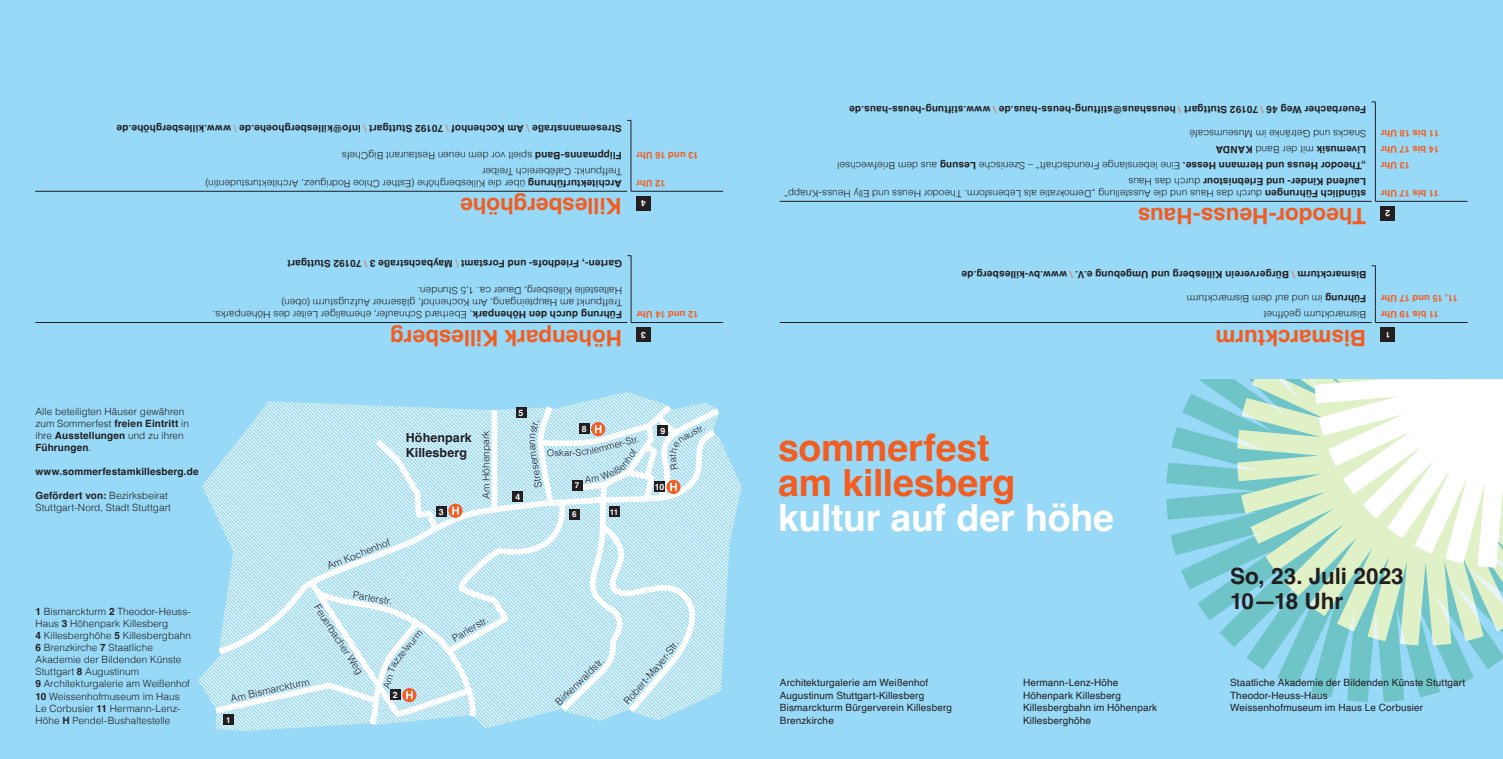
<style>
.page{position:relative;width:1503px;height:759px;background:#fff}
.page>*{position:absolute;margin:0;border:0;box-sizing:border-box;transform-origin:0 0}
.t1{font:700 37.5px/35px "Helvetica";letter-spacing:-.005em;color:#f25d21}
.t2{font:700 37.5px "Helvetica";letter-spacing:-.01em;color:#fff}
.t3{font:700 22.5px "Helvetica";color:#f25d21}
.t4{font:700 22.5px/25px "Helvetica";letter-spacing:-.005em;color:#231f20}
.t5{font:700 12.5px/15px "Helvetica";letter-spacing:.01em;color:#231f20}
.t6{font:300 10px/12px "Helvetica";letter-spacing:.005em;color:#231f20}
.t7{font:700 10px "Helvetica";letter-spacing:.015em;color:#231f20}
.t8{font:10px/12.5px "Helvetica";letter-spacing:.01em;color:#231f20}
.t9{font:300 9.5px "Helvetica";color:#231f20}
.t10{font:700 9.38px "Helvetica";letter-spacing:.015em;color:#f25d21}
.t11{font:700 8.75px "Helvetica";color:#fff}
.t12{font:700 8.12px "Helvetica";color:#fff}
.s1{font-weight:300;color:#f25d21}
.s2{font-weight:700}
.s3{font-weight:400;color:#f25d21}
.s4{font-weight:300}
</style>
<div class="page">
<div style="left:0;top:0;width:1502px;height:758px;background:#97d9f7"></div>
<svg style="left:1166px;top:379px;width:336px;height:322px"></svg>
<svg style="left:1237px;top:379px;width:265px;height:266px;background:#addccc"></svg>
<svg style="left:1314px;top:379px;width:188px;height:188px;background:#f1f8ea"></svg>
<hr style="left:779px;top:322px;width:592px;height:1px;background:#231f20">
<hr style="left:1374px;top:322px;width:93px;height:1px;background:#231f20">
<svg style="left:1371px;top:265px;width:4px;height:57px"></svg>
<div style="left:1380px;top:328px;width:14px;height:14px;background:#231f20"></div>
<hr style="left:779px;top:201px;width:592px;height:1px;background:#231f20">
<hr style="left:1374px;top:201px;width:93px;height:1px;background:#231f20">
<svg style="left:1371px;top:101px;width:4px;height:100px"></svg>
<div style="left:1380px;top:206px;width:14px;height:15px;background:#231f20"></div>
<hr style="left:630px;top:282px;width:1px;height:40px;background:#231f20">
<svg style="left:627px;top:255px;width:4px;height:27px"></svg>
<hr style="left:630px;top:322px;width:93px;height:1px;background:#231f20">
<hr style="left:35px;top:322px;width:592px;height:1px;background:#231f20">
<div style="left:636px;top:328px;width:14px;height:14px;background:#231f20"></div>
<svg style="left:627px;top:120px;width:4px;height:71px"></svg>
<hr style="left:630px;top:191px;width:93px;height:1px;background:#231f20">
<hr style="left:35px;top:191px;width:592px;height:1px;background:#231f20">
<div style="left:636px;top:196px;width:14px;height:15px;background:#231f20"></div>
<svg style="left:198px;top:392px;width:543px;height:338px"></svg>
<p class="t7" style="left:622px;top:135px;width:507px;rotate:-180deg">Stresemannstraße <span class="s1">\</span> Am Kochenhof <span class="s1">\</span> 70192 Stuttgart <span class="s1">\</span> info@killesberghoehe.de <span class="s1">\</span> www.killesberghöhe.de</p>
<p class="t6" style="left:622px;top:180px;width:281px;line-height:16px;rotate:-180deg">Treffpunkt: Cafébereich Treiber<br><span class="s2">Flippmanns-Band</span> spielt vor dem neuen Restaurant BigChefs</p>
<p class="t10" style="left:698px;top:161px;width:64px;rotate:-180deg">13 und 16 Uhr</p>
<p class="t6" style="left:622px;top:190px;width:418px;rotate:-180deg"><span class="s2">Architekturführung</span> über die Killesberghöhe (Esther Chloe Rodriguez, Architekturstudentin)</p>
<p class="t10" style="left:665px;top:189px;width:31px;rotate:-180deg">12 Uhr</p>
<h2 class="t3" style="left:622px;top:220px;width:163px;rotate:-180deg">Killesberghöhe</h2>
<p class="t11" style="left:646px;top:209px;width:6px;rotate:-180deg">4</p>
<p class="t7" style="left:622px;top:270px;width:336px;rotate:-180deg">Garten-, Friedhofs- und Forstamt <span class="s1">\</span> Maybachstraße 3 <span class="s3">\</span> 70192 Stuttgart</p>
<p class="t6" style="left:622px;top:309px;width:342px;rotate:-180deg">Treffpunkt am Haupteingang, Am Kochenhof, gläserner Aufzugsturm (oben)<br>Haltestelle Killesberg, Dauer ca. 1,5 Stunden.</p>
<p class="t6" style="left:622px;top:321px;width:411px;rotate:-180deg"><span class="s2">Führung durch den Höhenpark</span>, Eberhard Schnaufer, ehemaliger Leiter des Höhenparks.</p>
<p class="t10" style="left:698px;top:320px;width:64px;rotate:-180deg">12 und 14 Uhr</p>
<p class="t6" style="left:35px;top:404px;width:155px">Alle beteiligten Häuser gewähren zum Sommerfest <span class="s2">freien Eintritt</span> in ihre <span class="s2">Ausstellungen</span> und zu ihren<br><span class="s2">Führungen</span>.</p>
<p class="t7" style="left:35px;top:465px;width:165px">www.sommerfestamkillesberg.de</p>
<p class="t6" style="left:35px;top:488px;width:137px"><span class="s2">Gefördert von:</span> Bezirksbeirat<br>Stuttgart-Nord, Stadt Stuttgart</p>
<p class="t6" style="left:35px;top:605px;width:157px"><span class="s2">1</span> Bismarckturm <span class="s2">2</span> Theodor-Heuss-<br>Haus <span class="s2">3</span> Höhenpark Killesberg<br><span class="s2">4</span> Killesberghöhe <span class="s2">5</span> Killesbergbahn<br><span class="s2">6</span> Brenzkirche <span class="s2">7</span> Staatliche<br>Akademie der Bildenden Künste<br>Stuttgart <span class="s2">8</span> Augustinum<br><span class="s2">9</span> Architekturgalerie am Weißenhof<br><span class="s2">10</span> Weissenhofmuseum im Haus<br>Le Corbusier <span class="s2">11</span> Hermann-Lenz-<br>Höhe <span class="s2">H</span> Pendel-Bushaltestelle</p>
<h2 class="t3" style="left:622px;top:351px;width:233px;rotate:-180deg">Höhenpark Killesberg</h2>
<p class="t11" style="left:646px;top:340px;width:6px;rotate:-180deg">3</p>
<p class="t6" style="left:325px;top:559px;width:68px;rotate:-21deg">Am Kochenhof</p>
<p class="t6" style="left:354px;top:587px;width:41px;rotate:10deg">Parlerstr.</p>
<p class="t6" style="left:322px;top:601px;width:83px;rotate:57deg">Feuerbacher Weg</p>
<p class="t6" style="left:229px;top:691px;width:82px;rotate:-12deg">Am Bismarckturm</p>
<p class="t12" style="left:226px;top:714px;width:6px">1</p>
<p class="t11" style="left:393px;top:689px;width:6px">2</p>
<p class="t5" style="left:406px;top:431px;width:68px">Höhenpark<br>Killesberg</p>
<p class="t11" style="left:439px;top:506px;width:6px">3</p>
<p class="t6" style="left:480px;top:499px;width:70px;rotate:-91deg">Am Höhenpark</p>
<p class="t6" style="left:450px;top:632px;width:41px;rotate:-30deg">Parlerstr.</p>
<p class="t11" style="left:518px;top:407px;width:6px">5</p>
<p class="t11" style="left:515px;top:491px;width:6px">4</p>
<p class="t6" style="left:532px;top:488px;width:25px;rotate:-100deg">Stres</p>
<p class="t9" style="left:559px;top:444px;width:6px">k</p>
<p class="t11" style="left:582px;top:423px;width:6px">8</p>
<p class="t9" style="left:617px;top:436px;width:17px;rotate:-16deg">r-St</p>
<p class="t12" style="left:575px;top:480px;width:6px">7</p>
<p class="t12" style="left:572px;top:509px;width:6px">6</p>
<p class="t12" style="left:610px;top:506px;width:10px">11</p>
<p class="t11" style="left:660px;top:425px;width:6px">9</p>
<p class="t11" style="left:655px;top:481px;width:11px">10</p>
<p class="t6" style="left:552px;top:697px;width:64px;rotate:-44deg">Birkenwaldstr.</p>
<p class="t6" style="left:628px;top:688px;width:42px;rotate:-49deg">bert-May</p>
<p class="t7" style="left:1366px;top:116px;width:518px;rotate:-180deg">Feuerbacher Weg 46 <span class="s3">\</span> 70192 Stuttgart <span class="s3">\</span> heusshaus@stiftung-heuss-haus.de <span class="s3">\</span> www.stiftung-heuss-haus.de</p>
<p class="t6" style="left:1366px;top:140px;width:178px;rotate:-180deg">Snacks und Getränke im Museumscafé</p>
<p class="t10" style="left:1438px;top:139px;width:60px;rotate:-180deg">11 bis 18 Uhr</p>
<p class="t7" style="left:1366px;top:155px;width:152px;rotate:-180deg">Livemusik <span class="s4">mit der Band</span> KANDA</p>
<p class="t10" style="left:1438px;top:155px;width:60px;rotate:-180deg">14 bis 17 Uhr</p>
<p class="t6" style="left:1366px;top:190px;width:530px;line-height:16px;rotate:-180deg"><span class="s2">Laufend Kinder- und Erlebnistour</span> durch das Haus<br><span class="s2">„Theodor Heuss und Hermann Hesse.</span> Eine lebenslange Freundschaft“ – Szenische <span class="s2">Lesung</span> aus dem Briefwechsel</p>
<p class="t10" style="left:1409px;top:171px;width:31px;rotate:-180deg">13 Uhr</p>
<p class="t6" style="left:1366px;top:200px;width:583px;rotate:-180deg"><span class="s2">stündlich Führungen</span> durch das Haus und die Ausstellung „Demokratie als Lebensform. Theodor Heuss und Elly Heuss-Knapp“</p>
<p class="t10" style="left:1438px;top:199px;width:60px;rotate:-180deg">11 bis 17 Uhr</p>
<h2 class="t3" style="left:1366px;top:230px;width:230px;rotate:-180deg">Theodor-Heuss-Haus</h2>
<p class="t11" style="left:1390px;top:219px;width:6px;rotate:-180deg">2</p>
<p class="t7" style="left:1366px;top:280px;width:406px;rotate:-180deg">Bismarckturm <span class="s3">\</span> Bürgerverein Killesberg und Umgebung e.V. <span class="s3">\</span> www.bv-killesberg.de</p>
<p class="t6" style="left:1366px;top:305px;width:181px;rotate:-180deg"><span class="s2">Führung</span> im und auf dem Bismarckturm</p>
<p class="t10" style="left:1457px;top:304px;width:79px;rotate:-180deg">11, 15 und 17 Uhr</p>
<p class="t6" style="left:1366px;top:321px;width:104px;rotate:-180deg">Bismarckturm geöffnet</p>
<p class="t10" style="left:1438px;top:320px;width:60px;rotate:-180deg">11 bis 19 Uhr</p>
<h1 class="t1" style="left:778px;top:434px;width:239px">sommerfest am killesberg</h1>
<h1 class="t2" style="left:778px;top:494px;width:337px">kultur auf der höhe</h1>
<p class="t8" style="left:780px;top:676px;width:174px">Architekturgalerie am Weißenhof<br>Augustinum Stuttgart-Killesberg<br>Bismarckturm Bürgerverein Killesberg<br>Brenzkirche</p>
<p class="t8" style="left:1023px;top:676px;width:136px">Hermann-Lenz-Höhe<br>Höhenpark Killesberg<br>Killesbergbahn im Höhenpark<br>Killesberghöhe</p>
<h2 class="t3" style="left:1366px;top:351px;width:152px;rotate:-180deg">Bismarckturm</h2>
<p class="t12" style="left:1389px;top:339px;width:6px;rotate:-180deg">1</p>
<h2 class="t4" style="left:1230px;top:565px;width:175px">So, 23. Juli 2023<br>10—18 Uhr</h2>
<p class="t8" style="left:1230px;top:676px;width:237px">Staatliche Akademie der Bildenden Künste Stuttgart<br>Theodor-Heuss-Haus<br>Weissenhofmuseum im Haus Le Corbusier</p>
</div>
